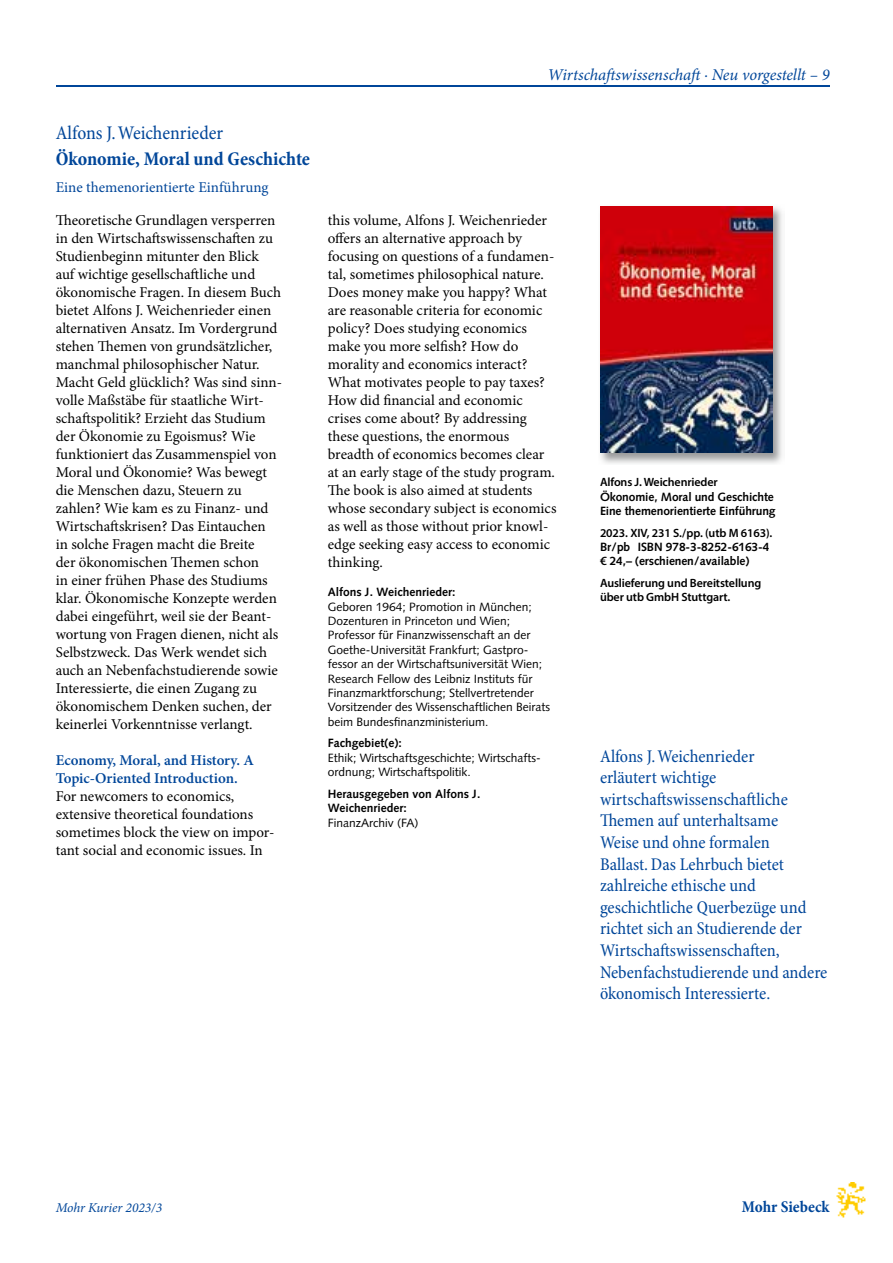
<style>
.page{position:relative;width:893px;height:1263px;background:#fff}
.page>*{position:absolute;margin:0;border:0;box-sizing:border-box;transform-origin:0 0}
.t1{font:700 condensed 19.5px "Minion Pro";color:#004699}
.t2{font:condensed 19.5px "Minion Pro";color:#004699}
.t3{font:condensed 18px/21.6px "Minion Pro";color:#004699}
.t4{font:italic 16.5px "Minion Pro";letter-spacing:-.005em;color:#004699}
.t5{font:700 condensed 16.5px "Minion Pro";color:#004699}
.t6{font:15px/18px "Minion Pro";color:#000}
.t7{font:600 15px/18px "Minion Pro";letter-spacing:-.005em;color:#004699}
.t8{font:15px "Minion Pro";color:#004699}
.t9{font:italic 13.5px "Minion Pro";letter-spacing:-.005em;color:#004699}
.t10{font:12px/14.4px "Syntax LT Std";color:#000}
.t11{font:700 12px/14.4px "Syntax LT Std";letter-spacing:-.01em;color:#000}
.t12{font:600 12px/14.4px "Myriad Pro";letter-spacing:-.01em;color:#000}
</style>
<div class="page">
<img style="left:836px;top:1182px;width:30px;height:36px">
<hr style="left:56px;top:86px;width:774px;height:1px;background:#004699">
<img style="left:600px;top:206px;width:182px;height:258px">
<img style="left:600px;top:206px;width:172px;height:247px">
<h1 class="t2" style="left:56px;top:121px;width:169px">Alfons J. Weichenrieder</h1>
<h1 class="t1" style="left:56px;top:146px;width:256px">Ökonomie, Moral und Geschichte</h1>
<p class="t8" style="left:56px;top:177px;width:214px">Eine themenorientierte Einführung</p>
<p class="t6" style="left:56px;top:212px;width:228px">Theoretische Grundlagen versperren in den Wirtschaftswissenschaften zu Studienbeginn mitunter den Blick<br>auf wichtige gesellschaftliche und ökonomische Fragen. In diesem Buch bietet Alfons J. Weichenrieder einen alternativen Ansatz. Im Vordergrund stehen Themen von grundsätzlicher, manchmal philosophischer Natur.<br>Macht Geld glücklich? Was sind sinn&shy;volle Maßstäbe für staatliche Wirt&shy;schaftspolitik? Erzieht das Studium der Ökonomie zu Egoismus? Wie funktioniert das Zusammenspiel von Moral und Ökonomie? Was bewegt die Menschen dazu, Steuern zu zahlen? Wie kam es zu Finanz- und Wirtschaftskrisen? Das Eintauchen<br>in solche Fragen macht die Breite<br>der ökonomischen Themen schon<br>in einer frühen Phase des Studiums klar. Ökonomische Konzepte werden dabei eingeführt, weil sie der Beant&shy;wortung von Fragen dienen, nicht als Selbstzweck. Das Werk wendet sich auch an Nebenfachstudierende sowie Interessierte, die einen Zugang zu ökonomischem Denken suchen, der keinerlei Vorkenntnisse verlangt.</p>
<p class="t7" style="left:56px;top:751px;width:200px">Economy, Moral, and History. A<br>Topic-Oriented Introduction.</p>
<p class="t6" style="left:56px;top:788px;width:220px">For newcomers to economics, extensive theoretical foundations sometimes block the view on impor&shy;tant social and economic issues. In</p>
<p class="t4" style="left:548px;top:63px;width:283px">Wirtschaftswissenschaft · Neu vorgestellt – 9</p>
<p class="t6" style="left:328px;top:212px;width:230px">this volume, Alfons J. Weichenrieder offers an alternative approach by focusing on questions of a fundamen&shy;tal, sometimes philosophical nature.<br>Does money make you happy? What are reasonable criteria for economic policy? Does studying economics make you more selfish? How do morality and economics interact?<br>What motivates people to pay taxes?<br>How did financial and economic crises come about? By addressing these questions, the enormous breadth of economics becomes clear at an early stage of the study program.<br>The book is also aimed at students whose secondary subject is economics as well as those without prior knowl&shy;edge seeking easy access to economic thinking.</p>
<p class="t11" style="left:328px;top:585px;width:129px">Alfons J. Weichenrieder:</p>
<p class="t10" style="left:328px;top:599px;width:224px">Geboren 1964; Promotion in München; Dozenturen in Princeton und Wien; Professor für Finanzwissenschaft an der Goethe-Universität Frankfurt; Gastpro&shy;fessor an der Wirtschaftsuniversität Wien; Research Fellow des Leibniz Instituts für Finanzmarktforschung; Stellvertretender Vorsitzender des Wissenschaftlichen Beirats beim Bundesfinanzministerium.</p>
<p class="t11" style="left:328px;top:736px;width:76px">Fachgebiet(e):</p>
<p class="t10" style="left:328px;top:750px;width:214px">Ethik; Wirtschaftsgeschichte; Wirtschafts&shy;ordnung; Wirtschaftspolitik.</p>
<p class="t11" style="left:328px;top:786px;width:154px">Herausgegeben von Alfons J.<br>Weichenrieder:</p>
<p class="t10" style="left:328px;top:815px;width:92px">FinanzArchiv (FA)</p>
<p class="t12" style="left:600px;top:475px;width:119px">Alfons J. Weichenrieder</p>
<p class="t11" style="left:600px;top:489px;width:177px">Ökonomie, Moral und Geschichte<br>Eine themenorientierte Einführung</p>
<p class="t12" style="left:600px;top:525px;width:174px">2023. XIV, 231 S. / pp. (utb M 6163).</p>
<p class="t11" style="left:600px;top:540px;width:171px">Br / pb ISBN 978-3-8252-6163-4 € 24,– (erschienen / available)</p>
<p class="t12" style="left:600px;top:575px;width:163px">Auslieferung und Bereitstellung über utb GmbH Stuttgart.</p>
<p class="t3" style="left:600px;top:746px;width:229px">Alfons J. Weichenrieder<br>erläutert wichtige wirtschaftswissenschaftliche<br>Themen auf unterhaltsame<br>Weise und ohne formalen<br>Ballast. Das Lehrbuch bietet zahlreiche ethische und geschichtliche Querbezüge und richtet sich an Studierende der<br>Wirtschaftswissenschaften,<br>Nebenfachstudierende und andere ökonomisch Interessierte.</p>
<p class="t9" style="left:56px;top:1198px;width:108px">Mohr Kurier 2023/3</p>
<p class="t5" style="left:742px;top:1195px;width:89px">Mohr Siebeck</p>
</div>
